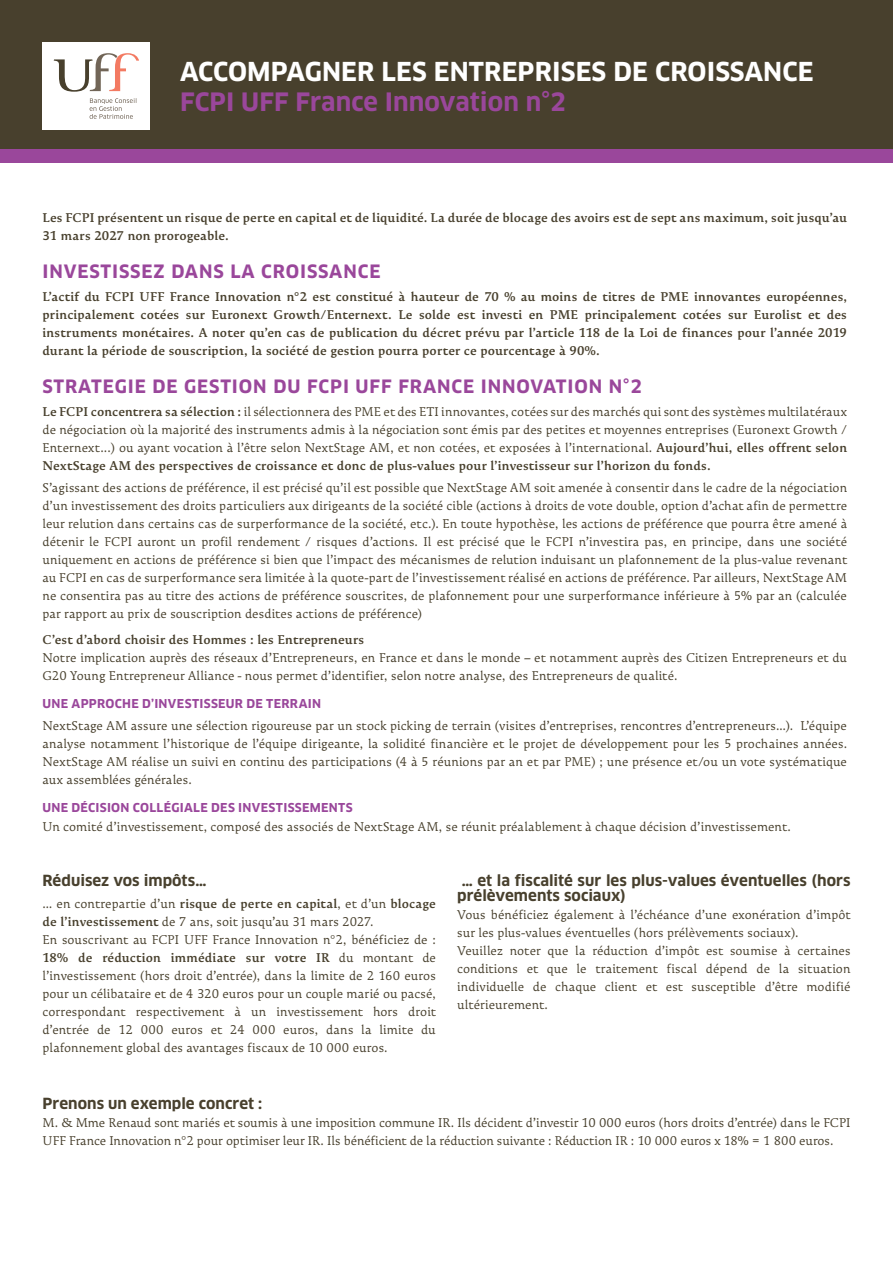
<style>
.page{position:relative;width:893px;height:1263px;background:#fff}
.page>*{position:absolute;margin:0;border:0;box-sizing:border-box;transform-origin:0 0}
.t1{font:700 25.5px "Clan OT";letter-spacing:.005em;color:#fff}
.t2{font:700 24.75px "Clan OT";letter-spacing:.005em;color:#9a479b}
.t3{font:700 18px "Clan OT";letter-spacing:.05em;color:#9a479b}
.t4{font:15px/18px "Galena";letter-spacing:.005em;color:#48402d}
.t5{font:700 15px/18px "Galena";letter-spacing:.01em;color:#48402d}
.t6{font:700 15px/15px "Clan OT";color:#48402d}
.t7{font:700 12px "Clan OT";letter-spacing:.025em;color:#9a479b}
.s1{font-weight:700}
</style>
<div class="page">
<div style="left:0;top:0;width:893px;height:149px;background:#48402d"></div>
<div style="left:0;top:149px;width:893px;height:14px;background:#9a479b"></div>
<div style="left:43px;top:43px;width:107px;height:87px;background:#fff"></div>
<svg style="left:90px;top:98px;width:47px;height:21px"></svg>
<svg style="left:54px;top:53px;width:85px;height:39px"></svg>
<h1 class="t1" style="left:180px;top:57px;width:635px">ACCOMPAGNER LES ENTREPRISES DE CROISSANCE</h1>
<h2 class="t2" style="left:180px;top:87px;width:388px">FCPI UFF France Innovation n°2</h2>
<p class="t5" style="left:43px;top:208px;width:806px">Les FCPI présentent un risque de perte en capital et de liquidité. La durée de blocage des avoirs est de sept ans maximum, soit jusqu’au<br>31 mars 2027 non prorogeable.</p>
<p class="t3" style="left:43px;top:261px;width:339px">INVESTISSEZ DANS LA CROISSANCE</p>
<p class="t5" style="left:43px;top:287px;width:806px;text-align:justify">L’actif du FCPI UFF France Innovation n°2 est constitué à hauteur de 70 % au moins de titres de PME innovantes européennes, principalement cotées sur Euronext Growth/Enternext. Le solde est investi en PME principalement cotées sur Eurolist et des instruments monétaires. A noter qu’en cas de publication du décret prévu par l’article 118 de la Loi de finances pour l’année 2019 durant la période de souscription, la société de gestion pourra porter ce pourcentage à 90%.</p>
<p class="t3" style="left:43px;top:376px;width:601px">STRATEGIE DE GESTION DU FCPI UFF FRANCE INNOVATION N°2</p>
<p class="t4" style="left:43px;top:402px;width:806px;text-align:justify"><span class="s1">Le FCPI concentrera sa sélection :</span> ilsélectionnera des PME et des ETI innovantes, cotées sur des marchés qui sont des systèmes multilatéraux de négociation où la majorité des instruments admis à la négociation sont émis par des petites et moyennes entreprises (Euronext Growth / Enternext...) ou ayant vocation à l’être selon NextStage AM, et non cotées, et exposées à l’international. <span class="s1">Aujourd’hui, elles offrent selon NextStage AM des perspectives de croissance et donc de plus-values pour l’investisseur sur l’horizon du fonds.</span></p>
<p class="t4" style="left:43px;top:478px;width:806px;text-align:justify">S’agissant des actions de préférence, il est précisé qu’il est possible que NextStage AM soit amenée à consentir dans le cadre de la négociation d’un investissement des droits particuliers aux dirigeants de la société cible (actions à droits de vote double, option d’achat afin de permettre leur relution dans certains cas de surperformance de la société, etc.). En toute hypothèse, les actions de préférence que pourra être amené à détenir le FCPI auront un profil rendement / risques d’actions. Il est précisé que le FCPI n’investira pas, en principe, dans une société uniquement en actions de préférence si bien que l’impact des mécanismes de relution induisant un plafonnement de la plus-value revenant au FCPI en cas de surperformance sera limitée à la quote-part de l’investissement réalisé en actions de préférence. Par ailleurs, NextStage AM ne consentira pas au titre des actions de préférence souscrites, de plafonnement pour une surperformance inférieure à 5% par an (calculée par rapport au prix de souscription desdites actions de préférence)</p>
<p class="t5" style="left:43px;top:631px;width:323px">C’est d’abord choisir des Hommes : les Entrepreneurs</p>
<p class="t4" style="left:43px;top:649px;width:806px">Notre implication auprès des réseaux d’Entrepreneurs, en France et dans le monde – et notamment auprès des Citizen Entrepreneurs et du<br>G20 Young Entrepreneur Alliance - nous permet d’identifier, selon notre analyse, des Entrepreneurs de qualité.</p>
<p class="t7" style="left:43px;top:697px;width:280px">UNE APPROCHE D’INVESTISSEUR DE TERRAIN</p>
<p class="t4" style="left:43px;top:717px;width:806px;text-align:justify">NextStage AM assure une sélection rigoureuse par un stock picking de terrain (visites d’entreprises, rencontres d’entrepreneurs…). L’équipe analyse notamment l’historique de l’équipe dirigeante, la solidité financière et le projet de développement pour les 5 prochaines années.<br>NextStage AM réalise un suivi en continu des participations (4 à 5 réunions par an et par PME) ; une présence et/ou un vote systématique aux assemblées générales.</p>
<p class="t7" style="left:43px;top:801px;width:312px">UNE DÉCISION COLLÉGIALE DES INVESTISSEMENTS</p>
<p class="t4" style="left:43px;top:818px;width:750px">Un comité d’investissement, composé des associés de NextStage AM, se réunit préalablement à chaque décision d’investissement.</p>
<p class="t6" style="left:43px;top:873px;width:165px">Réduisez vos impôts…</p>
<p class="t4" style="left:43px;top:895px;width:395px">… en contrepartie d’un <span class="s1">risque de perte en capital</span>, et d’un <span class="s1">blocage de l’investissement</span> de 7 ans, soit jusqu’au 31 mars 2027.<br>En souscrivant au FCPI UFF France Innovation n°2, bénéficiez de :<br><span class="s1">18% de réduction immédiate sur votre IR</span> du montant de l’investissement (hors droit d’entrée), dans la limite de 2 160 euros pour un célibataire et de 4 320 euros pour un couple marié ou pacsé, correspondant respectivement à un investissement hors droit d’entrée de 12 000 euros et 24 000 euros, dans la limite du plafonnement global des avantages fiscaux de 10 000 euros.</p>
<p class="t6" style="left:457px;top:873px;width:395px;text-indent:5px">… et la fiscalité sur les plus-values éventuelles (hors prélèvements sociaux)</p>
<p class="t4" style="left:457px;top:906px;width:395px">Vous bénéficiez également à l’échéance d’une exonération d’impôt sur les plus-values éventuelles (hors prélèvements sociaux).<br>Veuillez noter que la réduction d’impôt est soumise à certaines conditions et que le traitement fiscal dépend de la situation individuelle de chaque client et est susceptible d’être modifié ultérieurement.</p>
<p class="t6" style="left:43px;top:1096px;width:221px">Prenons un exemple concret :</p>
<p class="t4" style="left:43px;top:1113px;width:809px">M. &amp; Mme Renaud sont mariés et soumis à une imposition commune IR. Ils décident d’investir 10 000 euros (hors droits d’entrée) dans le FCPI<br>UFF France Innovation n°2 pour optimiser leur IR. Ils bénéficient de la réduction suivante : Réduction IR : 10 000 euros x 18% = 1 800 euros.</p>
</div>
